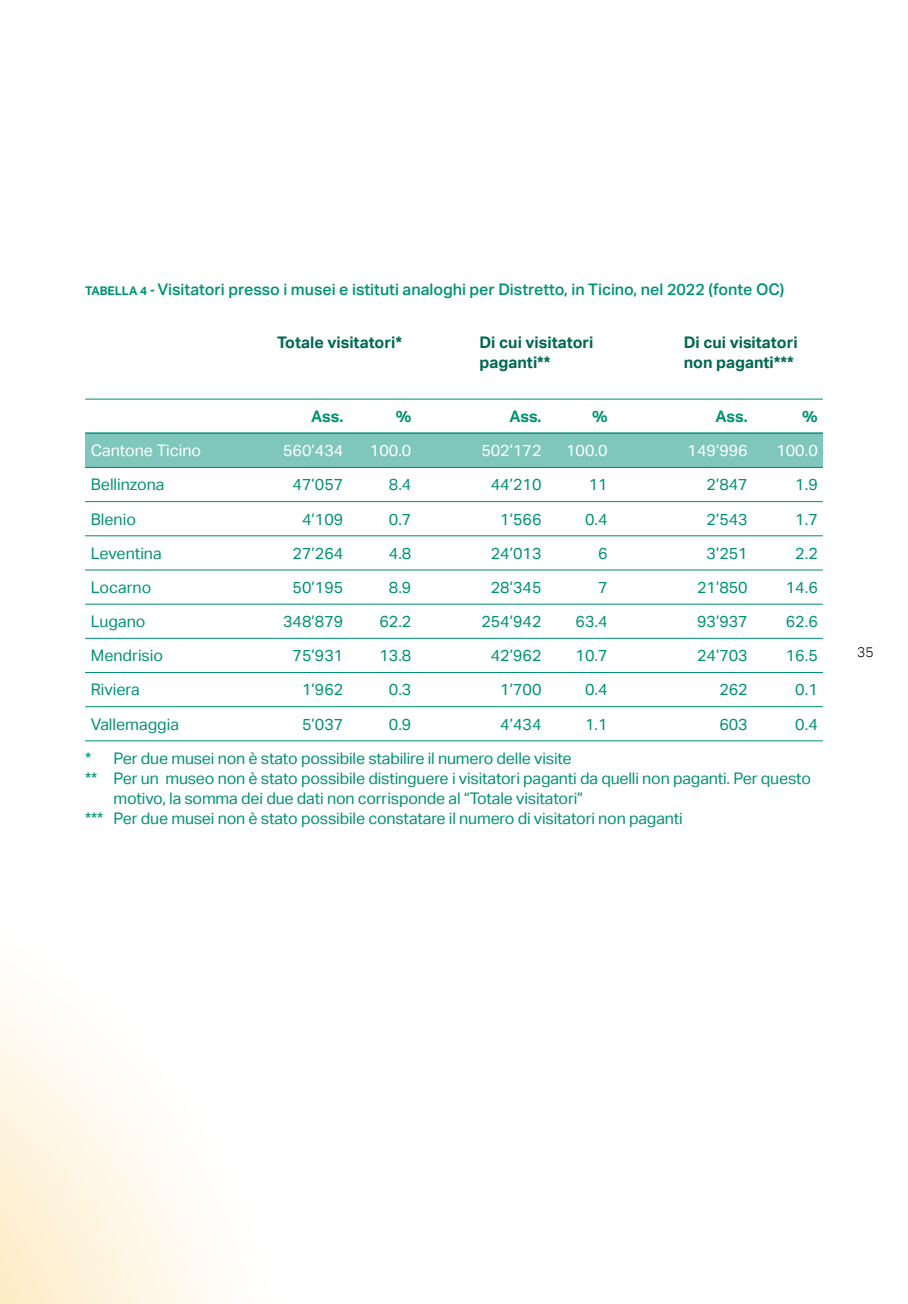
<style>
.page{position:relative;width:908px;height:1304px;background:#fff}
.page>*{position:absolute;margin:0;border:0;box-sizing:border-box;transform-origin:0 0}
.note{font:16px/20px "Aktiv Grotesk";letter-spacing:-.01em;color:#009274}
.tabella_2{font:16px "Aktiv Grotesk";color:#009274}
.titoli_grafici{font:500 16px "Aktiv Grotesk";color:#009274}
.tabella_2-2{font:700 16px "Aktiv Grotesk";color:#006850}
.tabella_2-3{font:16px "Aktiv Grotesk";color:#fff}
.tabella_2-4{font:700 16px "Aktiv Grotesk";letter-spacing:-.005em;color:#009274}
.t1{font:300 14px "Aktiv Grotesk";color:#000}
.s1{font-weight:700;font-size:12px}
</style>
<div class="page">
<div style="left:85px;top:433px;width:737px;height:35px;background:#7fc7bd"></div>
<hr style="left:85px;top:399px;width:737px;height:1px;background:#009274">
<hr style="left:85px;top:433px;width:737px;height:1px;background:#009274">
<hr style="left:85px;top:467px;width:737px;height:1px;background:#009274">
<hr style="left:85px;top:501px;width:737px;height:1px;background:#009274">
<hr style="left:85px;top:535px;width:737px;height:1px;background:#009274">
<hr style="left:85px;top:569px;width:737px;height:1px;background:#009274">
<hr style="left:85px;top:604px;width:737px;height:1px;background:#009274">
<hr style="left:85px;top:638px;width:737px;height:1px;background:#009274">
<hr style="left:85px;top:672px;width:737px;height:1px;background:#009274">
<hr style="left:85px;top:706px;width:737px;height:1px;background:#009274">
<hr style="left:85px;top:740px;width:737px;height:1px;background:#009274">
<svg style="left:0;top:998px;width:217px;height:306px"></svg>
<p class="titoli_grafici" style="left:85px;top:280px;width:700px"><span class="s1">TABELLA 4 -</span> Visitatori presso i musei e istituti analoghi per Distretto, in Ticino, nel 2022 (fonte OC)</p>
<p class="tabella_2-2" style="left:277px;top:333px;width:126px">Totale visitatori*</p>
<p class="tabella_2-2" style="left:479px;top:333px;width:115px">Di cui visitatori</p>
<p class="tabella_2-2" style="left:683px;top:333px;width:115px">Di cui visitatori</p>
<p class="tabella_2-2" style="left:479px;top:353px;width:72px">paganti**</p>
<p class="tabella_2-2" style="left:683px;top:353px;width:112px">non paganti***</p>
<p class="tabella_2-4" style="left:311px;top:407px;width:34px">Ass.</p>
<p class="tabella_2-4" style="left:396px;top:407px;width:17px">%</p>
<p class="tabella_2-4" style="left:509px;top:407px;width:34px">Ass.</p>
<p class="tabella_2-4" style="left:592px;top:407px;width:17px">%</p>
<p class="tabella_2-4" style="left:715px;top:407px;width:34px">Ass.</p>
<p class="tabella_2-4" style="left:802px;top:407px;width:17px">%</p>
<p class="tabella_2-3" style="left:91px;top:441px;width:112px">Cantone Ticino</p>
<p class="tabella_2-3" style="left:283px;top:441px;width:62px">560’434</p>
<p class="tabella_2-3" style="left:370px;top:441px;width:43px">100.0</p>
<p class="tabella_2-3" style="left:481px;top:441px;width:62px">502’172</p>
<p class="tabella_2-3" style="left:566px;top:441px;width:43px">100.0</p>
<p class="tabella_2-3" style="left:687px;top:441px;width:62px">149’996</p>
<p class="tabella_2-3" style="left:776px;top:441px;width:43px">100.0</p>
<p class="tabella_2" style="left:91px;top:475px;width:75px">Bellinzona</p>
<p class="tabella_2" style="left:292px;top:475px;width:52px">47’057</p>
<p class="tabella_2" style="left:389px;top:475px;width:24px">8.4</p>
<p class="tabella_2" style="left:490px;top:475px;width:52px">44’210</p>
<p class="tabella_2" style="left:588px;top:475px;width:20px">11</p>
<p class="tabella_2" style="left:706px;top:475px;width:43px">2’847</p>
<p class="tabella_2" style="left:795px;top:475px;width:24px">1.9</p>
<p class="tabella_2" style="left:91px;top:510px;width:47px">Blenio</p>
<p class="tabella_2" style="left:302px;top:510px;width:43px">4’109</p>
<p class="tabella_2" style="left:389px;top:510px;width:24px">0.7</p>
<p class="tabella_2" style="left:500px;top:510px;width:43px">1’566</p>
<p class="tabella_2" style="left:585px;top:510px;width:24px">0.4</p>
<p class="tabella_2" style="left:706px;top:510px;width:43px">2’543</p>
<p class="tabella_2" style="left:795px;top:510px;width:24px">1.7</p>
<p class="tabella_2" style="left:91px;top:544px;width:72px">Leventina</p>
<p class="tabella_2" style="left:292px;top:544px;width:52px">27’264</p>
<p class="tabella_2" style="left:389px;top:544px;width:24px">4.8</p>
<p class="tabella_2" style="left:490px;top:544px;width:52px">24’013</p>
<p class="tabella_2" style="left:598px;top:544px;width:11px">6</p>
<p class="tabella_2" style="left:706px;top:544px;width:43px">3’251</p>
<p class="tabella_2" style="left:795px;top:544px;width:24px">2.2</p>
<p class="tabella_2" style="left:91px;top:578px;width:62px">Locarno</p>
<p class="tabella_2" style="left:292px;top:578px;width:52px">50’195</p>
<p class="tabella_2" style="left:389px;top:578px;width:24px">8.9</p>
<p class="tabella_2" style="left:490px;top:578px;width:52px">28’345</p>
<p class="tabella_2" style="left:598px;top:578px;width:11px">7</p>
<p class="tabella_2" style="left:696px;top:578px;width:52px">21’850</p>
<p class="tabella_2" style="left:785px;top:578px;width:33px">14.6</p>
<p class="tabella_2" style="left:91px;top:612px;width:56px">Lugano</p>
<p class="tabella_2" style="left:283px;top:612px;width:62px">348’879</p>
<p class="tabella_2" style="left:379px;top:612px;width:33px">62.2</p>
<p class="tabella_2" style="left:481px;top:612px;width:62px">254’942</p>
<p class="tabella_2" style="left:575px;top:612px;width:33px">63.4</p>
<p class="tabella_2" style="left:696px;top:612px;width:52px">93’937</p>
<p class="tabella_2" style="left:785px;top:612px;width:33px">62.6</p>
<p class="tabella_2" style="left:91px;top:646px;width:74px">Mendrisio</p>
<p class="tabella_2" style="left:292px;top:646px;width:52px">75’931</p>
<p class="tabella_2" style="left:379px;top:646px;width:33px">13.8</p>
<p class="tabella_2" style="left:490px;top:646px;width:52px">42’962</p>
<p class="tabella_2" style="left:575px;top:646px;width:33px">10.7</p>
<p class="tabella_2" style="left:696px;top:646px;width:52px">24’703</p>
<p class="tabella_2" style="left:785px;top:646px;width:33px">16.5</p>
<p class="tabella_2" style="left:91px;top:680px;width:50px">Riviera</p>
<p class="tabella_2" style="left:302px;top:680px;width:43px">1’962</p>
<p class="tabella_2" style="left:389px;top:680px;width:24px">0.3</p>
<p class="tabella_2" style="left:500px;top:680px;width:43px">1’700</p>
<p class="tabella_2" style="left:585px;top:680px;width:24px">0.4</p>
<p class="tabella_2" style="left:719px;top:680px;width:30px">262</p>
<p class="tabella_2" style="left:795px;top:680px;width:24px">0.1</p>
<p class="tabella_2" style="left:91px;top:715px;width:90px">Vallemaggia</p>
<p class="tabella_2" style="left:302px;top:715px;width:43px">5’037</p>
<p class="tabella_2" style="left:389px;top:715px;width:24px">0.9</p>
<p class="tabella_2" style="left:500px;top:715px;width:43px">4’434</p>
<p class="tabella_2" style="left:585px;top:715px;width:24px">1.1</p>
<p class="tabella_2" style="left:719px;top:715px;width:30px">603</p>
<p class="tabella_2" style="left:795px;top:715px;width:24px">0.4</p>
<p class="note" style="left:85px;top:748px;width:488px">* Per due musei non è stato possibile stabilire il numero delle visite</p>
<p class="note" style="left:113px;top:768px;width:698px;text-indent:-28px">** Per un museo non è stato possibile distinguere i visitatori paganti da quelli non paganti. Per questo motivo, la somma dei due dati non corrisponde al “Totale visitatori”</p>
<p class="note" style="left:85px;top:808px;width:599px">*** Per due musei non è stato possibile constatare il numero di visitatori non paganti</p>
<p class="t1" style="left:856px;top:644px;width:18px">35</p>
</div>
